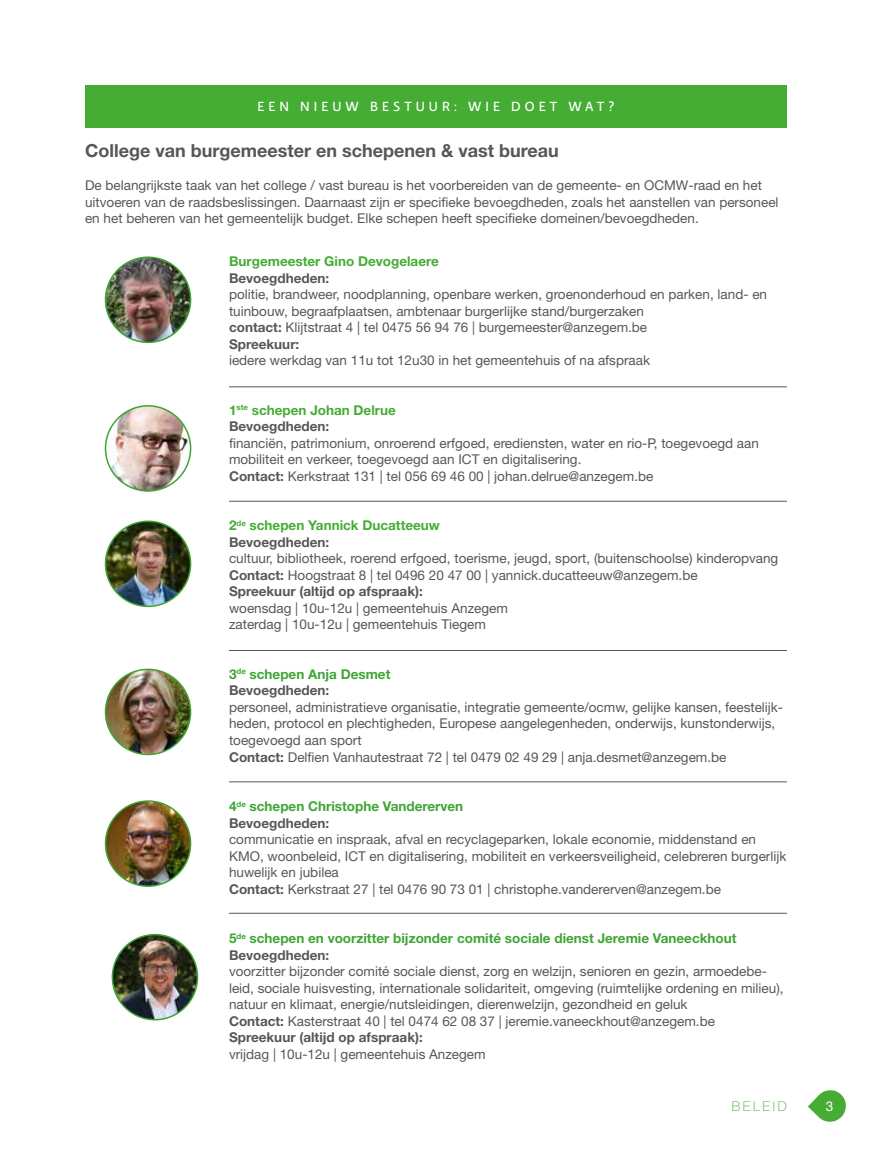
<style>
.page{position:relative;width:872px;height:1149px;background:#fff}
.page>*{position:absolute;margin:0;border:0;box-sizing:border-box;transform-origin:0 0}
.t1{font:700 18px "Helvetica Neue LT Std";color:#575756}
.t2{font:13.5px/16.5px "Helvetica Neue LT Std";color:#575756}
.t3{font:700 13.5px/16.5px "Helvetica Neue LT Std";color:#3fa535}
.t4{font:700 13.5px/16.5px "Helvetica Neue LT Std";color:#45ac34}
.t5{font:500 13.5px "Relato Sans OT";letter-spacing:.3em;color:#fff}
.t6{font:700 13.5px "Helvetica Neue LT Std";color:#575756}
.t7{font:100 13.5px "Helvetica Neue LT Std";letter-spacing:.2em;color:#45ac34}
.t8{font:13.5px "Helvetica Neue LT Std";color:#fff}
.s1{font-weight:700}
.s2{color:#575756}
</style>
<div class="page">
<svg style="left:808px;top:1090px;width:38px;height:31px"></svg>
<div style="left:85px;top:85px;width:702px;height:43px;background:#45ac34"></div>
<img style="left:105px;top:257px;width:86px;height:85px;border-radius:43px">
<div style="left:105px;top:256px;width:86px;height:87px;border:2px solid #3fa535;border-radius:50%"></div>
<img style="left:112px;top:934px;width:85px;height:85px;border-radius:43px">
<div style="left:112px;top:933px;width:86px;height:87px;border:2px solid #3fa535;border-radius:50%"></div>
<img style="left:105px;top:800px;width:86px;height:85px;border-radius:43px">
<div style="left:105px;top:800px;width:86px;height:86px;border:2px solid #3fa535;border-radius:50%"></div>
<img style="left:105px;top:669px;width:86px;height:85px;border-radius:43px">
<div style="left:105px;top:668px;width:86px;height:87px;border:2px solid #3fa535;border-radius:50%"></div>
<img style="left:105px;top:521px;width:86px;height:85px;border-radius:43px">
<div style="left:105px;top:520px;width:86px;height:87px;border:2px solid #3fa535;border-radius:50%"></div>
<img style="left:105px;top:406px;width:86px;height:85px;border-radius:43px">
<div style="left:105px;top:405px;width:86px;height:86px;border:2px solid #3fa535;border-radius:50%"></div>
<hr style="left:229px;top:386px;width:558px;height:1px;background:#575756">
<hr style="left:229px;top:501px;width:558px;height:1px;background:#575756">
<hr style="left:229px;top:650px;width:558px;height:1px;background:#575756">
<hr style="left:229px;top:781px;width:558px;height:1px;background:#575756">
<hr style="left:229px;top:912px;width:558px;height:1px;background:#575756">
<p class="t5" style="left:257px;top:99px;width:358px">EEN NIEUW BESTUUR: WIE DOET WAT?</p>
<h1 class="t1" style="left:85px;top:139px;width:475px">College van burgemeester en schepenen &amp; vast bureau</h1>
<p class="t2" style="left:85px;top:177px;width:695px">De belangrijkste taak van het college / vast bureau is het voorbereiden van de gemeente- en OCMW-raad en het uitvoeren van de raadsbeslissingen. Daarnaast zijn er specifieke bevoegdheden, zoals het aanstellen van personeel en het beheren van het gemeentelijk budget. Elke schepen heeft specifieke domeinen/bevoegdheden.</p>
<p class="t4" style="left:229px;top:253px;width:211px">Burgemeester Gino Devogelaere</p>
<p class="t6" style="left:229px;top:269px;width:102px">Bevoegdheden:</p>
<p class="t2" style="left:229px;top:286px;width:539px">politie, brandweer, noodplanning, openbare werken, groenonderhoud en parken, land- en tuinbouw, begraafplaatsen, ambtenaar burgerlijke stand/burgerzaken<br><span class="s1">contact:</span> Klijtstraat 4 | tel 0475 56 94 76 | burgemeester@anzegem.be<br><span class="s1">Spreekuur:</span></p>
<p class="t2" style="left:229px;top:352px;width:422px">iedere werkdag van 11u tot 12u30 in het gemeentehuis of na afspraak</p>
<p class="t4" style="left:229px;top:401px;width:168px">1<sup>ste</sup> schepen Johan Delrue<br><span class="s2">Bevoegdheden:</span></p>
<p class="t2" style="left:229px;top:434px;width:531px">financiën, patrimonium, onroerend erfgoed, erediensten, water en rio-P, toegevoegd aan mobiliteit en verkeer, toegevoegd aan ICT en digitalisering.<br><span class="s1">Contact:</span> Kerkstraat 131 | tel 056 69 46 00 | johan.delrue@anzegem.be</p>
<p class="t4" style="left:229px;top:517px;width:212px">2<sup>de</sup> schepen Yannick Ducatteeuw<br><span class="s2">Bevoegdheden:</span></p>
<p class="t2" style="left:229px;top:550px;width:551px">cultuur, bibliotheek, roerend erfgoed, toerisme, jeugd, sport, (buitenschoolse) kinderopvang<br><span class="s1">Contact:</span> Hoogstraat 8 | tel 0496 20 47 00 | yannick.ducatteeuw@anzegem.be<br><span class="s1">Spreekuur (altijd op afspraak):</span></p>
<p class="t2" style="left:229px;top:599px;width:280px">woensdag | 10u-12u | gemeentehuis Anzegem zaterdag | 10u-12u | gemeentehuis Tiegem</p>
<p class="t3" style="left:229px;top:665px;width:163px">3<sup>de</sup> schepen Anja Desmet<br><span class="s2">Bevoegdheden:</span></p>
<p class="t2" style="left:229px;top:698px;width:555px">personeel, administratieve organisatie, integratie gemeente/ocmw, gelijke kansen, feestelijk&shy;heden, protocol en plechtigheden, Europese aangelegenheden, onderwijs, kunstonderwijs, toegevoegd aan sport<br><span class="s1">Contact:</span> Delfien Vanhautestraat 72 | tel 0479 02 49 29 | anja.desmet@anzegem.be</p>
<p class="t3" style="left:229px;top:797px;width:236px">4<sup>de</sup> schepen Christophe Vandererven<br><span class="s2">Bevoegdheden:</span></p>
<p class="t2" style="left:229px;top:830px;width:559px">communicatie en inspraak, afval en recyclageparken, lokale economie, middenstand en KMO, woonbeleid, ICT en digitalisering, mobiliteit en verkeersveiligheid, celebreren burgerlijk huwelijk en jubilea<br><span class="s1">Contact:</span> Kerkstraat 27 | tel 0476 90 73 01 | christophe.vandererven@anzegem.be</p>
<p class="t3" style="left:229px;top:929px;width:509px">5<sup>de</sup> schepen en voorzitter bijzonder comité sociale dienst Jeremie Vaneeckhout<br><span class="s2">Bevoegdheden:</span></p>
<p class="t2" style="left:229px;top:962px;width:556px">voorzitter bijzonder comité sociale dienst, zorg en welzijn, senioren en gezin, armoedebe&shy;leid, sociale huisvesting, internationale solidariteit, omgeving (ruimtelijke ordening en milieu), natuur en klimaat, energie/nutsleidingen, dierenwelzijn, gezondheid en geluk<br><span class="s1">Contact:</span> Kasterstraat 40 | tel 0474 62 08 37 | jeremie.vaneeckhout@anzegem.be <span class="s1">Spreekuur (altijd op afspraak):</span></p>
<p class="t2" style="left:229px;top:1045px;width:258px">vrijdag | 10u-12u | gemeentehuis Anzegem</p>
<p class="t7" style="left:731px;top:1098px;width:57px">BELEID</p>
<p class="t8" style="left:825px;top:1097px;width:9px">3</p>
</div>
